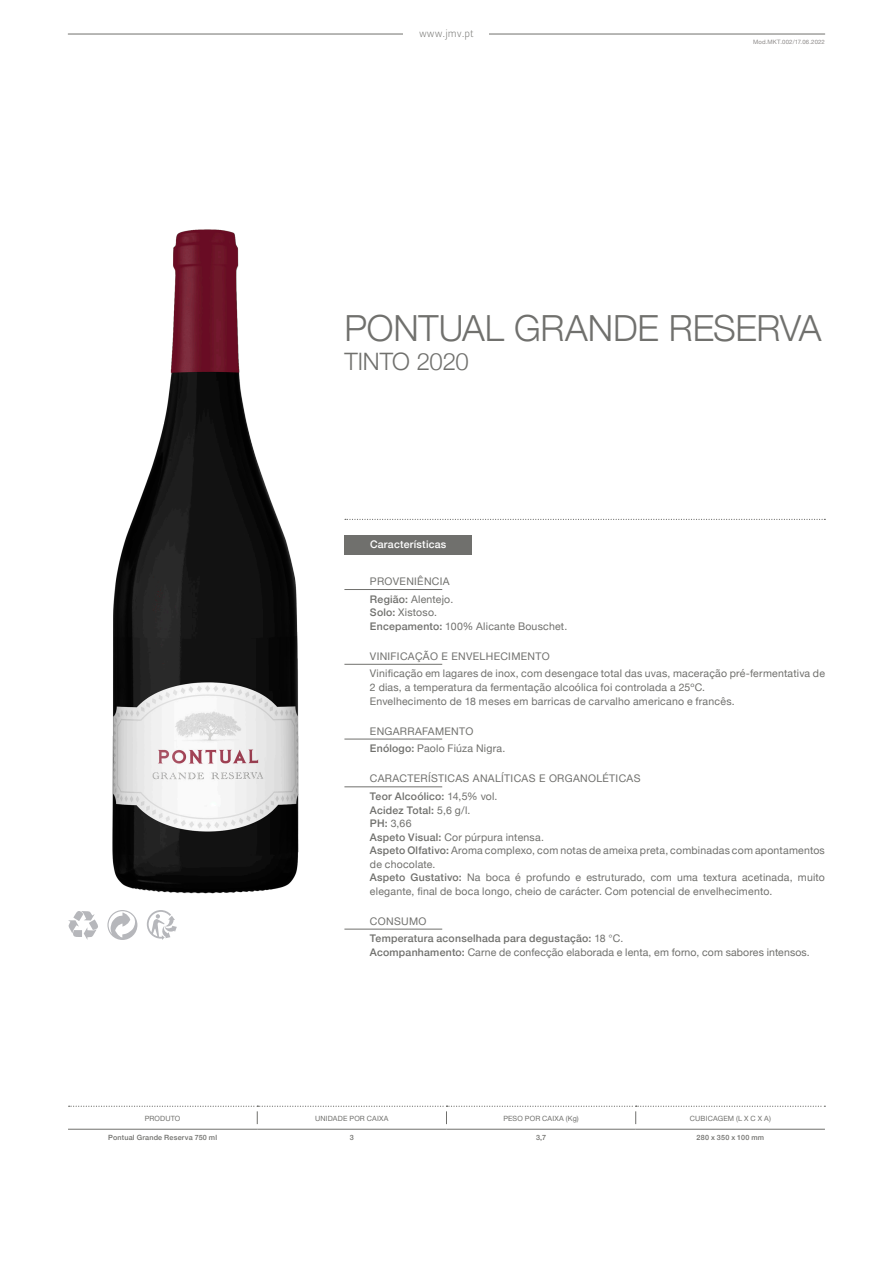
<style>
.page{position:relative;width:893px;height:1263px;background:#fff}
.page>*{position:absolute;margin:0;border:0;box-sizing:border-box;transform-origin:0 0}
.PS___Titulos___Produto___Nome{font:300 36px "Helvetica Neue";letter-spacing:-.005em;color:#70706d}
.PS___Titulos___Produto_Nome___SubDesigna{font:300 24px "Helvetica Neue";letter-spacing:-.01em;color:#70706d}
.PS___Texto_Geral__Ident__6_mm{font:10.5px/13.5px "Helvetica Neue";letter-spacing:.02em;color:#70706d}
.PS___Titulos___Regua__Entrada__65_mm___I{font:10.5px "Helvetica Neue";letter-spacing:.03em;color:#70706d}
.PS___Texto_Geral__Ident__6_mm-2{font:500 10.5px "Helvetica Neue";letter-spacing:.02em;color:#70706d}
.PS___Titulos___Caixas_Cinza{font:500 10.5px "Helvetica Neue";letter-spacing:.025em;color:#fff}
.t1{font:10.5px "Leitura Sans Grot 1";color:#70706d}
.PS___Tabelas___First_Row{font:7.2px "Helvetica Neue";letter-spacing:.025em;color:#70706d}
.PS___Tabelas___Texto_Geral{font:500 7.2px "Helvetica Neue";letter-spacing:.025em;color:#70706d}
.PS___Tabelas___Notas{font:6px "Helvetica Neue";letter-spacing:.025em;color:#8d8a89}
.s1{font-weight:500}
.s2{font-weight:400}
</style>
<div class="page">
<svg style="left:345px;top:519px;width:480px;height:1px"></svg>
<img style="left:112px;top:229px;width:187px;height:665px">
<svg style="left:107px;top:910px;width:30px;height:30px"></svg>
<svg style="left:68px;top:911px;width:30px;height:29px"></svg>
<svg style="left:147px;top:910px;width:30px;height:30px"></svg>
<hr style="left:68px;top:1129px;width:189px;height:1px;background:#70706d">
<hr style="left:257px;top:1129px;width:189px;height:1px;background:#70706d">
<hr style="left:446px;top:1129px;width:190px;height:1px;background:#70706d">
<hr style="left:636px;top:1129px;width:189px;height:1px;background:#70706d">
<svg style="left:69px;top:1106px;width:756px;height:18px"></svg>
<hr style="left:344px;top:589px;width:98px;height:1px;background:#70706d">
<hr style="left:344px;top:664px;width:98px;height:1px;background:#70706d">
<hr style="left:344px;top:739px;width:98px;height:1px;background:#70706d">
<hr style="left:344px;top:786px;width:98px;height:1px;background:#70706d">
<hr style="left:344px;top:929px;width:98px;height:1px;background:#70706d">
<div style="left:344px;top:536px;width:128px;height:19px;background:#70706d"></div>
<hr style="left:68px;top:34px;width:336px;height:1px;background:#70706d">
<hr style="left:487px;top:34px;width:338px;height:1px;background:#70706d">
<div style="left:404px;top:17px;width:85px;height:34px;background:#fff"></div>
<p class="t1" style="left:419px;top:27px;width:56px">www.jmv.pt</p>
<p class="PS___Tabelas___Notas" style="left:753px;top:38px;width:73px">Mod.MKT.002/17.06.2022</p>
<p class="PS___Titulos___Produto___Nome" style="left:344px;top:299px;width:479px">PONTUAL GRANDE RESERVA</p>
<p class="PS___Titulos___Produto_Nome___SubDesigna" style="left:344px;top:342px;width:126px">TINTO 2020</p>
<p class="PS___Titulos___Caixas_Cinza" style="left:370px;top:536px;width:78px">Características</p>
<p class="PS___Titulos___Regua__Entrada__65_mm___I" style="left:370px;top:574px;width:81px">Proveniência</p>
<p class="PS___Texto_Geral__Ident__6_mm" style="left:370px;top:593px;width:85px"><span class="s1">Região:</span> Alentejo.</p>
<p class="PS___Texto_Geral__Ident__6_mm" style="left:370px;top:606px;width:69px"><span class="s1">Solo:</span> Xistoso.</p>
<p class="PS___Texto_Geral__Ident__6_mm" style="left:370px;top:620px;width:199px"><span class="s1">Encepamento:</span> 100% Alicante Bouschet.</p>
<p class="PS___Titulos___Regua__Entrada__65_mm___I" style="left:370px;top:648px;width:181px">Vinificação e Envelhecimento</p>
<p class="PS___Texto_Geral__Ident__6_mm" style="left:370px;top:668px;width:456px">Vinificação em lagares de inox, com desengace total das uvas, maceração pré-fermentativa de</p>
<p class="PS___Texto_Geral__Ident__6_mm" style="left:370px;top:681px;width:337px">2 dias, a temperatura da fermentação alcoólica foi controlada a 25ºC.</p>
<p class="PS___Texto_Geral__Ident__6_mm" style="left:370px;top:695px;width:366px">Envelhecimento de 18 meses em barricas de carvalho americano e francês.</p>
<p class="PS___Titulos___Regua__Entrada__65_mm___I" style="left:370px;top:723px;width:105px">Engarrafamento</p>
<p class="PS___Texto_Geral__Ident__6_mm" style="left:370px;top:742px;width:137px"><span class="s1">Enólogo:</span> Paolo Fiúza Nigra.</p>
<p class="PS___Titulos___Regua__Entrada__65_mm___I" style="left:370px;top:771px;width:272px">Características Analíticas e Organoléticas</p>
<p class="PS___Texto_Geral__Ident__6_mm-2" style="left:370px;top:788px;width:129px">Teor Alcoólico: <span class="s2">14,5% vol.</span></p>
<p class="PS___Texto_Geral__Ident__6_mm-2" style="left:370px;top:801px;width:102px">Acidez Total: <span class="s2">5,6 g/l.</span></p>
<p class="PS___Texto_Geral__Ident__6_mm" style="left:370px;top:817px;width:43px"><span class="s1">PH:</span> 3,66</p>
<p class="PS___Texto_Geral__Ident__6_mm" style="left:370px;top:831px;width:175px"><span class="s1">Aspeto Visual:</span> Cor púrpura intensa.</p>
<p class="PS___Texto_Geral__Ident__6_mm" style="left:370px;top:844px;width:456px"><span class="s1">Aspeto Olfativo:</span> Aroma complexo, com notas de ameixa preta, combinadas com apontamentos de chocolate.</p>
<p class="PS___Texto_Geral__Ident__6_mm" style="left:370px;top:871px;width:456px"><span class="s1">Aspeto Gustativo:</span> Na boca é profundo e estruturado, com uma textura acetinada, muito elegante, final de boca longo, cheio de carácter. Com potencial de envelhecimento.</p>
<p class="PS___Titulos___Regua__Entrada__65_mm___I" style="left:370px;top:913px;width:58px">Consumo</p>
<p class="PS___Texto_Geral__Ident__6_mm-2" style="left:370px;top:930px;width:255px">Temperatura aconselhada para degustação: <span class="s2">18 °C.</span></p>
<p class="PS___Texto_Geral__Ident__6_mm" style="left:370px;top:946px;width:441px"><span class="s1">Acompanhamento:</span> Carne de confecção elaborada e lenta, em forno, com sabores intensos.</p>
<p class="PS___Tabelas___First_Row" style="left:145px;top:1113px;width:37px">Produto</p>
<p class="PS___Tabelas___First_Row" style="left:315px;top:1113px;width:75px">Unidade por Caixa</p>
<p class="PS___Tabelas___First_Row" style="left:503px;top:1113px;width:77px">Peso por Caixa (Kg)</p>
<p class="PS___Tabelas___First_Row" style="left:690px;top:1113px;width:82px">Cubicagem (L X C X A)</p>
<p class="PS___Tabelas___Texto_Geral" style="left:108px;top:1132px;width:110px">Pontual Grande Reserva 750 ml</p>
<p class="PS___Tabelas___Texto_Geral" style="left:350px;top:1132px;width:6px">3</p>
<p class="PS___Tabelas___Texto_Geral" style="left:536px;top:1132px;width:12px">3,7</p>
<p class="PS___Tabelas___Texto_Geral" style="left:697px;top:1132px;width:69px">280 x 350 x 100 mm</p>
</div>
